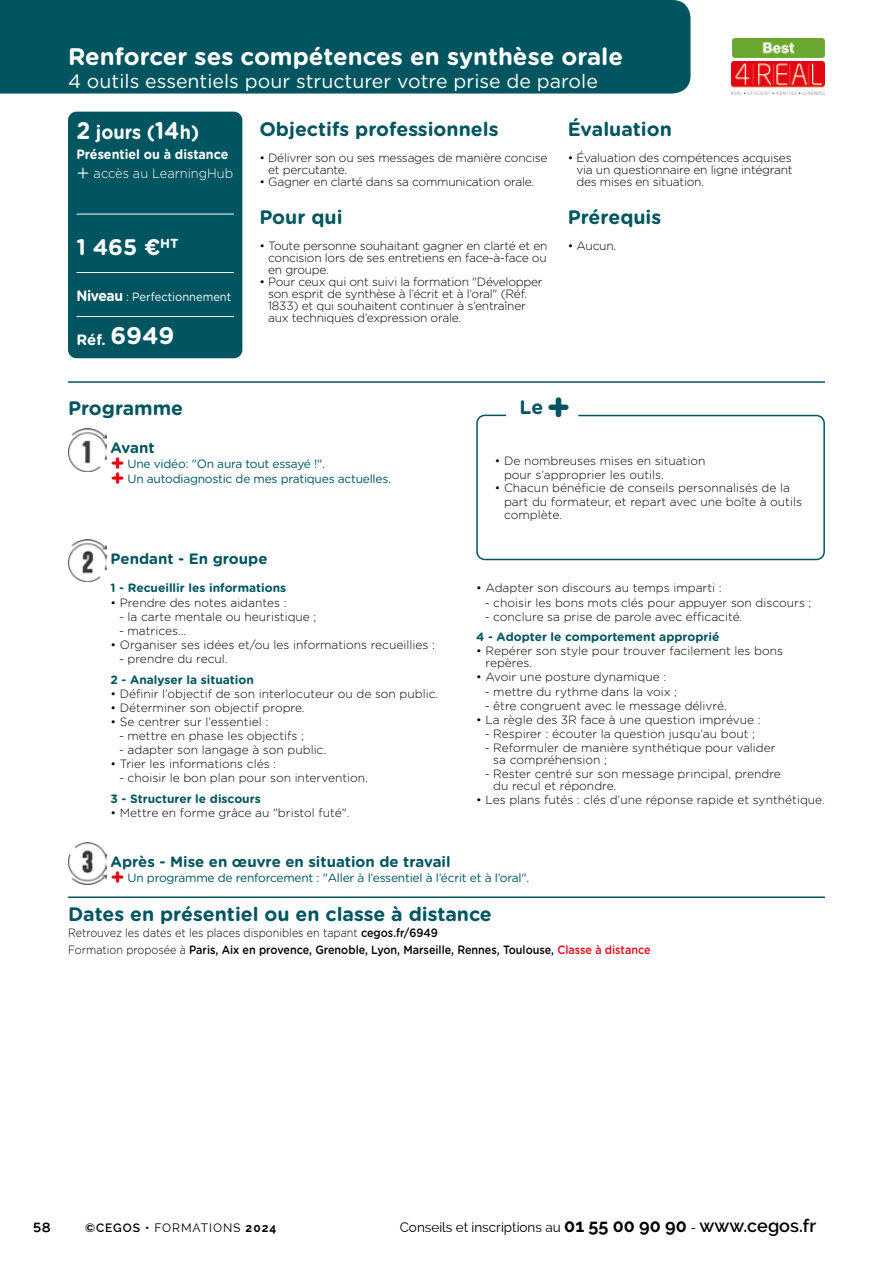
<style>
.page{position:relative;width:893px;height:1263px;background:#fff}
.page>*{position:absolute;margin:0;border:0;box-sizing:border-box;transform-origin:0 0}
.t1{font:700 24px "Gotham Rounded";color:#fff}
.t2{font:700 22.5px "Gotham Rounded";color:#fff}
.t3{font:700 19.5px "Gotham Rounded";color:#005560}
.t4{font:19.5px "Gotham Rounded";color:#fff}
.t5{font:700 19.5px "Gotham Rounded";color:#fff;scale:.93 1}
.t6{font:700 15px "Gotham Rounded";color:#005560}
.t7{font:700 15px "Gotham Rounded";color:#fff}
.t8{font:13.5px "Raleway";color:#000}
.t9{font:700 13.5px/19.5px "Gotham Rounded";color:#fff;scale:.93 1}
.t10{font:500 13.5px "Ryker";color:#000}
.t11{font:300 12px/12px "Gotham Rounded";color:#000}
.t12{font:300 12px/12px "Gotham Rounded";letter-spacing:-.02em;color:#000}
.t13{font:500 12px/17.7px "Gotham Rounded";color:#000;scale:.9 1}
.t14{font:12px/15px "Gotham Rounded";letter-spacing:-.02em;color:#005560}
.t15{font:700 12px "Gotham Rounded";color:#005560}
.t16{font:12px "Gotham Rounded";color:#fff;scale:.93 1}
.t17{font:12px "Raleway";letter-spacing:.08em;color:#000}
.s1{font-size:24px}
.s2{font-weight:300;font-size:22.5px}
.s3{font-weight:300}
.s4{font-weight:700;font-size:15px}
.s5{font-size:39px}
.s6{font-weight:700;font-size:22.5px;color:#e30613}
.s7{color:#e30613}
.s8{font-weight:600}
.s9{font-weight:700}
.s10{font-weight:700;font-size:18px}
.s11{font-weight:600;font-size:18px}
</style>
<div class="page">
<div style="left:68px;top:112px;width:174px;height:246px;background:#005560;border-radius:9px"></div>
<hr style="left:77px;top:214px;width:157px;height:1px;background:#fff">
<hr style="left:77px;top:272px;width:157px;height:1px;background:#fff">
<hr style="left:77px;top:316px;width:157px;height:1px;background:#fff">
<img style="left:731px;top:62px;width:94px;height:32px">
<div style="left:0;top:0;width:691px;height:94px;background:#005560"></div>
<hr style="left:68px;top:381px;width:757px;height:2px;background:#005560">
<div style="left:476px;top:415px;width:349px;height:145px;border:2px solid #005560;border-radius:8px"></div>
<img style="left:68px;top:429px;width:38px;height:42px">
<img style="left:68px;top:539px;width:38px;height:42px">
<img style="left:68px;top:842px;width:38px;height:42px">
<img style="left:732px;top:38px;width:92px;height:19px">
<hr style="left:68px;top:896px;width:757px;height:2px;background:#005560">
<h1 class="t1" style="left:68px;top:39px;width:557px">Renforcer ses compétences en synthèse orale</h1>
<h3 class="t4" style="left:68px;top:68px;width:531px">4 outils essentiels pour structurer votre prise de parole</h3>
<h3 class="t5" style="left:77px;top:118px;width:133px"><span class="s1">2</span> jours (<span class="s1">14</span>h)</h3>
<p class="t9" style="left:77px;top:144px;width:170px">Présentiel ou à distance <span class="s2">+</span> <span class="s3">accès au LearningHub</span></p>
<h2 class="t2" style="left:77px;top:231px;width:104px">1 465 €<sup>HT</sup></h2>
<p class="t16" style="left:77px;top:289px;width:168px"><span class="s4">Niveau</span> : Perfectionnement</p>
<p class="t7" style="left:77px;top:328px;width:99px">Réf. <span class="s1">6949</span></p>
<h3 class="t3" style="left:68px;top:393px;width:117px">Programme</h3>
<h3 class="t3" style="left:259px;top:115px;width:241px">Objectifs professionnels</h3>
<p class="t12" style="left:268px;top:151px;width:281px;text-indent:-9px">• Délivrer son ou ses messages de manière concise et percutante.</p>
<p class="t12" style="left:259px;top:175px;width:276px">• Gagner en clarté dans sa communication orale.</p>
<h3 class="t3" style="left:259px;top:203px;width:85px">Pour qui</h3>
<p class="t11" style="left:268px;top:239px;width:281px;text-align:justify;text-indent:-9px">• Toute personne souhaitant gagner en clarté et en concision lors de ses entretiens en face-à-face ou en groupe.</p>
<p class="t12" style="left:268px;top:275px;width:276px;text-indent:-9px">• Pour ceux qui ont suivi la formation "Développer son esprit de synthèse à l’écrit et à l’oral" (Réf.<br>1833) et qui souhaitent continuer à s’entraîner aux techniques d’expression orale.</p>
<h3 class="t3" style="left:568px;top:115px;width:106px">Évaluation</h3>
<p class="t11" style="left:576px;top:151px;width:218px;text-align:justify;text-indent:-9px">• Évaluation des compétences acquises via un questionnaire en ligne intégrant des mises en situation.</p>
<h3 class="t3" style="left:568px;top:203px;width:95px">Prérequis</h3>
<p class="t11" style="left:568px;top:239px;width:50px">• Aucun.</p>
<h3 class="t3" style="left:520px;top:393px;width:53px">Le<span class="s5">+</span></h3>
<p class="t6" style="left:111px;top:437px;width:45px">Avant</p>
<p class="t14" style="left:111px;top:456px;width:282px"><span class="s6">+</span> Une vidéo: "On aura tout essayé !".<br><span class="s6">+</span> Un autodiagnostic de mes pratiques actuelles.</p>
<p class="t6" style="left:111px;top:547px;width:158px">Pendant - En groupe</p>
<p class="t15" style="left:111px;top:579px;width:177px">1 - Recueillir les informations</p>
<p class="t11" style="left:111px;top:596px;width:177px">• Prendre des notes aidantes :</p>
<p class="t11" style="left:119px;top:610px;width:199px">- la carte mentale ou heuristique ;</p>
<p class="t11" style="left:119px;top:624px;width:69px">- matrices…</p>
<p class="t11" style="left:111px;top:638px;width:326px">• Organiser ses idées et/ou les informations recueillies :</p>
<p class="t11" style="left:119px;top:652px;width:110px">- prendre du recul.</p>
<p class="t15" style="left:111px;top:670px;width:145px">2 - Analyser la situation</p>
<p class="t11" style="left:111px;top:687px;width:329px">• Définir l’objectif de son interlocuteur ou de son public.</p>
<p class="t11" style="left:111px;top:701px;width:196px">• Déterminer son objectif propre.</p>
<p class="t11" style="left:111px;top:715px;width:159px">• Se centrer sur l’essentiel :</p>
<p class="t11" style="left:119px;top:729px;width:186px">- mettre en phase les objectifs ;</p>
<p class="t11" style="left:119px;top:743px;width:209px">- adapter son langage à son public.</p>
<p class="t11" style="left:111px;top:757px;width:167px">• Trier les informations clés :</p>
<p class="t11" style="left:119px;top:772px;width:250px">- choisir le bon plan pour son intervention.</p>
<p class="t15" style="left:111px;top:790px;width:152px">3 - Structurer le discours</p>
<p class="t11" style="left:111px;top:806px;width:240px">• Mettre en forme grâce au "bristol futé".</p>
<p class="t11" style="left:504px;top:454px;width:203px;line-height:13.5px;text-indent:-9px">• De nombreuses mises en situation pour s’approprier les outils.</p>
<p class="t11" style="left:504px;top:481px;width:299px;line-height:13.5px;text-indent:-9px">• Chacun bénéficie de conseils personnalisés de la part du formateur, et repart avec une boîte à outils complète.</p>
<p class="t11" style="left:476px;top:582px;width:247px">• Adapter son discours au temps imparti :</p>
<p class="t11" style="left:485px;top:596px;width:328px">- choisir les bons mots clés pour appuyer son discours ;</p>
<p class="t11" style="left:485px;top:610px;width:259px">- conclure sa prise de parole avec efficacité.</p>
<p class="t15" style="left:476px;top:628px;width:245px">4 - Adopter le comportement approprié</p>
<p class="t11" style="left:485px;top:644px;width:299px;text-indent:-9px">• Repérer son style pour trouver facilement les bons repères.</p>
<p class="t11" style="left:476px;top:671px;width:192px">• Avoir une posture dynamique :</p>
<p class="t11" style="left:485px;top:685px;width:194px">- mettre du rythme dans la voix ;</p>
<p class="t11" style="left:485px;top:699px;width:243px">- être congruent avec le message délivré.</p>
<p class="t11" style="left:476px;top:713px;width:286px">• La règle des 3R face à une question imprévue :</p>
<p class="t11" style="left:485px;top:727px;width:272px">- Respirer : écouter la question jusqu’au bout ;</p>
<p class="t11" style="left:493px;top:741px;width:284px;text-indent:-8px">- Reformuler de manière synthétique pour valider sa compréhension ;</p>
<p class="t11" style="left:493px;top:767px;width:289px;text-indent:-8px">- Rester centré sur son message principal, prendre du recul et répondre.</p>
<p class="t11" style="left:476px;top:793px;width:350px">• Les plans futés : clés d’une réponse rapide et synthétique.</p>
<p class="t6" style="left:111px;top:850px;width:341px">Après - Mise en œuvre en situation de travail</p>
<p class="t14" style="left:111px;top:869px;width:420px"><span class="s6">+</span> Un programme de renforcement : "Aller à l’essentiel à l’écrit et à l’oral".</p>
<h3 class="t3" style="left:68px;top:900px;width:425px">Dates en présentiel ou en classe à distance</h3>
<p class="t13" style="left:68px;top:923px;width:649px"><span class="s3">Retrouvez les dates et les places disponibles en tapant</span> cegos.fr/6949<br><span class="s3">Formation proposée à</span> Paris, Aix en provence, Grenoble, Lyon, Marseille, Rennes, Toulouse, <span class="s7">Classe à distance</span></p>
<p class="t10" style="left:33px;top:1219px;width:20px">58</p>
<p class="t17" style="left:85px;top:1221px;width:193px"><span class="s8">©CEGOS •</span> FORMATIONS <span class="s9">2024</span></p>
<p class="t8" style="left:400px;top:1219px;width:418px">Conseils et inscriptions au <span class="s10">01 55 00 90 90</span> - <span class="s11">www.cegos.fr</span></p>
</div>
